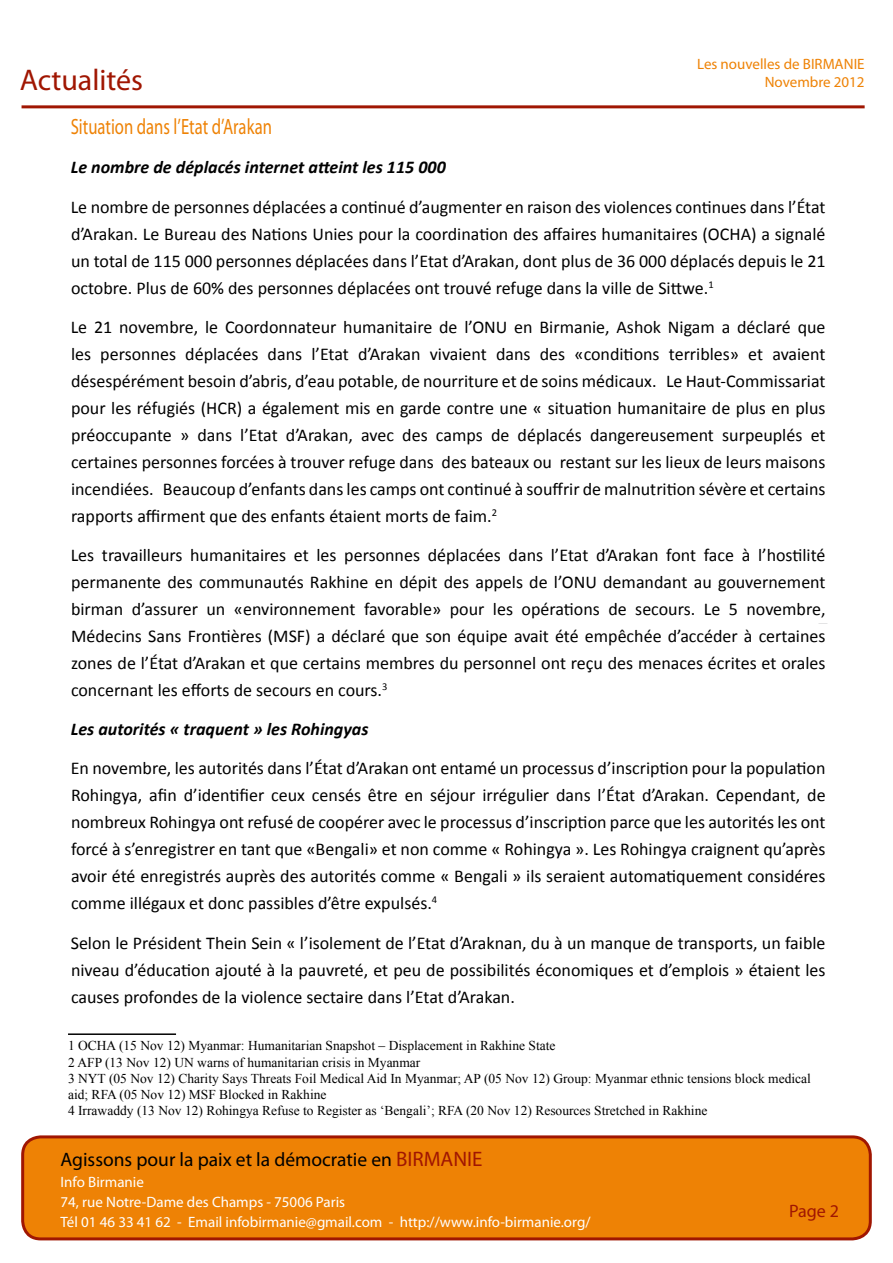
<style>
.page{position:relative;width:893px;height:1263px;background:#fff}
.page>*{position:absolute;margin:0;border:0;box-sizing:border-box;transform-origin:0 0}
.t1{font:30px "Myriad Pro";color:#a01602}
.t2{font:22.2px "Myriad Pro";color:#ee8205;scale:.75 1}
.t3{font:19.5px "Myriad Pro";color:#000}
.t4{font:18px/27px "Calibri";color:#000;text-align:justify}
.t5{font:italic 700 18px "Calibri";color:#000}
.t6{font:18px "Myriad Pro";color:#a01602}
.t7{font:15px/20px "Myriad Pro";color:#fff}
.t8{font:15px/18px "Myriad Pro";color:#ee8205;text-align:right}
.t9{font:13.5px/16.2px "Times New Roman";color:#000}
.s1{font-size:21px;color:#a01602}
</style>
<div class="page">
<hr style="left:22px;top:105px;width:843px;height:3px;background:#a01602">
<div style="left:23px;top:1137px;width:847px;height:102px;background:#ee8205;border-radius:18px"></div>
<div style="left:21px;top:1135px;width:851px;height:105px;border:3px solid #a01602;border-radius:18px"></div>
<hr style="left:68px;top:1033px;width:108px;height:2px;background:#000">
<p class="t8" style="left:697px;top:55px;width:169px">Les nouvelles de BIRMANIE<br>Novembre 2012</p>
<h1 class="t1" style="left:20px;top:61px;width:125px">Actualités</h1>
<p class="t2" style="left:71px;top:113px;width:270px">Situation dans l’Etat d’Arakan</p>
<p class="t5" style="left:71px;top:156px;width:377px">Le nombre de déplacés internet atteint les 115 000</p>
<p class="t4" style="left:71px;top:193px;width:756px">Le nombre de personnes déplacées a continué d’augmenter en raison des violences continues dans l’État d’Arakan. Le Bureau des Nations Unies pour la coordination des affaires humanitaires (OCHA) a signalé un total de 115 000 personnes déplacées dans l’Etat d’Arakan, dont plus de 36 000 déplacés depuis le 21 octobre. Plus de 60% des personnes déplacées ont trouvé refuge dans la ville de Sittwe.<sup>1</sup></p>
<p class="t4" style="left:71px;top:313px;width:756px">Le 21 novembre, le Coordonnateur humanitaire de l’ONU en Birmanie, Ashok Nigam a déclaré que les personnes déplacées dans l’Etat d’Arakan vivaient dans des «conditions terribles» et avaient désespérément besoin d’abris, d’eau potable, de nourriture et de soins médicaux. Le Haut-Commissariat pour les réfugiés (HCR) a également mis en garde contre une « situation humanitaire de plus en plus préoccupante » dans l’Etat d’Arakan, avec des camps de déplacés dangereusement surpeuplés et certaines personnes forcées à trouver refuge dans des bateaux ou restant sur les lieux de leurs maisons incendiées. Beaucoup d’enfants dans les camps ont continué à souffrir de malnutrition sévère et certains rapports affirment que des enfants étaient morts de faim.<sup>2</sup></p>
<p class="t4" style="left:71px;top:542px;width:756px">Les travailleurs humanitaires et les personnes déplacées dans l’Etat d’Arakan font face à l’hostilité permanente des communautés Rakhine en dépit des appels de l’ONU demandant au gouvernement birman d’assurer un «environnement favorable» pour les opérations de secours. Le 5 novembre, Médecins Sans Frontières (MSF) a déclaré que son équipe avait été empêchée d’accéder à certaines zones de l’État d’Arakan et que certains membres du personnel ont reçu des menaces écrites et orales concernant les efforts de secours en cours.<sup>3</sup></p>
<p class="t5" style="left:71px;top:718px;width:299px">Les autorités « traquent » les Rohingyas</p>
<p class="t4" style="left:71px;top:755px;width:756px">En novembre, les autorités dans l’État d’Arakan ont entamé un processus d’inscription pour la population Rohingya, afin d’identifier ceux censés être en séjour irrégulier dans l’État d’Arakan. Cependant, de nombreux Rohingya ont refusé de coopérer avec le processus d’inscription parce que les autorités les ont forcé à s’enregistrer en tant que «Bengali» et non comme « Rohingya ». Les Rohingya craignent qu’après avoir été enregistrés auprès des autorités comme « Bengali » ils seraient automatiquement considéres comme illégaux et donc passibles d’être expulsés.<sup>4</sup></p>
<p class="t4" style="left:71px;top:929px;width:756px">Selon le Président Thein Sein « l’isolement de l’Etat d’Araknan, du à un manque de transports, un faible niveau d’éducation ajouté à la pauvreté, et peu de possibilités économiques et d’emplois » étaient les causes profondes de la violence sectaire dans l’Etat d’Arakan.</p>
<p class="t9" style="left:68px;top:1037px;width:744px">1 OCHA (15 Nov 12) Myanmar: Humanitarian Snapshot – Displacement in Rakhine State<br>2 AFP (13 Nov 12) UN warns of humanitarian crisis in Myanmar<br>3 NYT (05 Nov 12) Charity Says Threats Foil Medical Aid In Myanmar; AP (05 Nov 12) Group: Myanmar ethnic tensions block medical aid; RFA (05 Nov 12) MSF Blocked in Rakhine<br>4 Irrawaddy (13 Nov 12) Rohingya Refuse to Register as ‘Bengali’; RFA (20 Nov 12) Resources Stretched in Rakhine</p>
<p class="t3" style="left:61px;top:1147px;width:423px">Agissons pour la paix et la démocratie en <span class="s1">BIRMANIE</span></p>
<p class="t7" style="left:61px;top:1172px;width:531px">Info Birmanie<br>74, rue Notre-Dame des Champs - 75006 Paris<br>Tél 01 46 33 41 62 - Email infobirmanie@gmail.com - http://www.info-birmanie.org/</p>
<p class="t6" style="left:789px;top:1199px;width:51px">Page 2</p>
</div>
